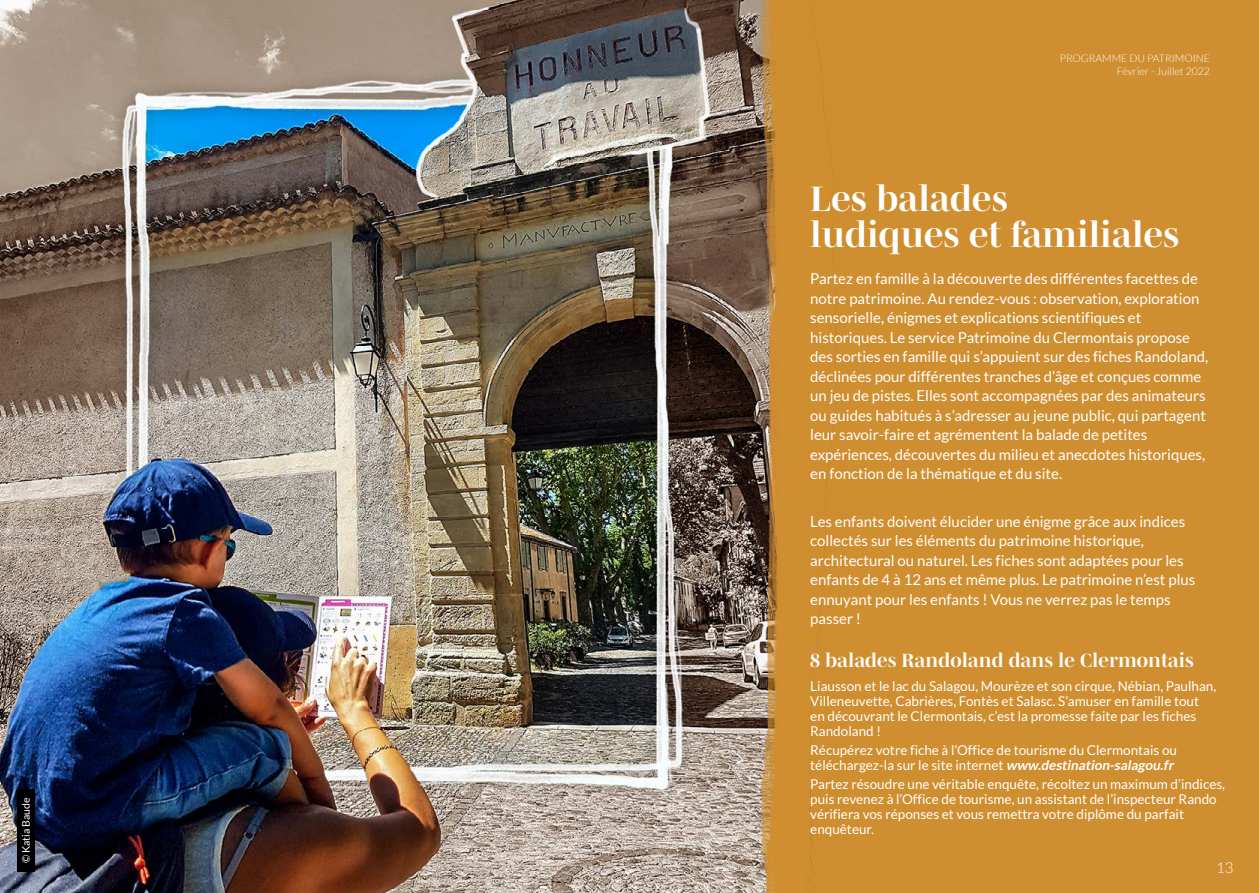
<style>
.page{position:relative;width:1259px;height:893px;background:#fff}
.page>*{position:absolute;margin:0;border:0;box-sizing:border-box;transform-origin:0 0}
.t1{font:700 36px/36px "Mencken Std Head";color:#fff}
.t2{font:700 19.5px "Mencken Std Head";color:#fff}
.t3{font:15px/19.5px "Lato";color:#fff}
.t4{font:13.5px/15px "Lato";color:#fff}
.t5{font:300 10.5px/12.6px "Lato";color:#fff;text-align:right}
.t6{font:10.5px "Lato";color:#fff}
.s1{font-weight:700;font-style:italic}
</style>
<div class="page">
<div style="left:788px;top:0;width:471px;height:893px;background:#cf8e2f"></div>
<img style="left:0;top:0;width:745px;height:893px">
<div style="left:17px;top:789px;width:17px;height:82px;background:#000"></div>
<img style="left:745px;top:0;width:92px;height:893px">
<p class="t6" style="left:20px;top:863px;width:68px;rotate:-90deg">© Katia Baude</p>
<p class="t5" style="left:1060px;top:52px;width:152px">PROGRAMME DU PATRIMOINE<br>Février - Juillet 2022</p>
<h1 class="t1" style="left:810px;top:180px;width:370px">Les balades<br>ludiques et familiales</h1>
<p class="t3" style="left:810px;top:269px;width:399px">Partez en famille à la découverte des différentes facettes de notre patrimoine. Au rendez-vous : observation, exploration sensorielle, énigmes et explications scientifiques et historiques. Le service Patrimoine du Clermontais propose des sorties en famille qui s’appuient sur des fiches Randoland, déclinées pour différentes tranches d’âge et conçues comme un jeu de pistes. Elles sont accompagnées par des animateurs ou guides habitués à s’adresser au jeune public, qui partagent leur savoir-faire et agrémentent la balade de petites expériences, découvertes du milieu et anecdotes historiques, en fonction de la thématique et du site.</p>
<p class="t3" style="left:810px;top:512px;width:386px">Les enfants doivent élucider une énigme grâce aux indices collectés sur les éléments du patrimoine historique, architectural ou naturel. Les fiches sont adaptées pour les enfants de 4 à 12 ans et même plus. Le patrimoine n’est plus ennuyant pour les enfants ! Vous ne verrez pas le temps passer !</p>
<h2 class="t2" style="left:810px;top:649px;width:385px">8 balades Randoland dans le Clermontais</h2>
<p class="t4" style="left:810px;top:678px;width:407px">Liausson et le lac du Salagou, Mourèze et son cirque, Nébian, Paulhan, Villeneuvette, Cabrières, Fontès et Salasc. S’amuser en famille tout en découvrant le Clermontais, c’est la promesse faite par les fiches Randoland !</p>
<p class="t4" style="left:810px;top:743px;width:368px">Récupérez votre fiche à l’Office de tourisme du Clermontais ou téléchargez-la sur le site internet <span class="s1">www.destination-salagou.fr</span></p>
<p class="t4" style="left:810px;top:777px;width:416px">Partez résoudre une véritable enquête, récoltez un maximum d’indices, puis revenez à l’Office de tourisme, un assistant de l’inspecteur Rando vérifiera vos réponses et vous remettra votre diplôme du parfait enquêteur.</p>
</div>
